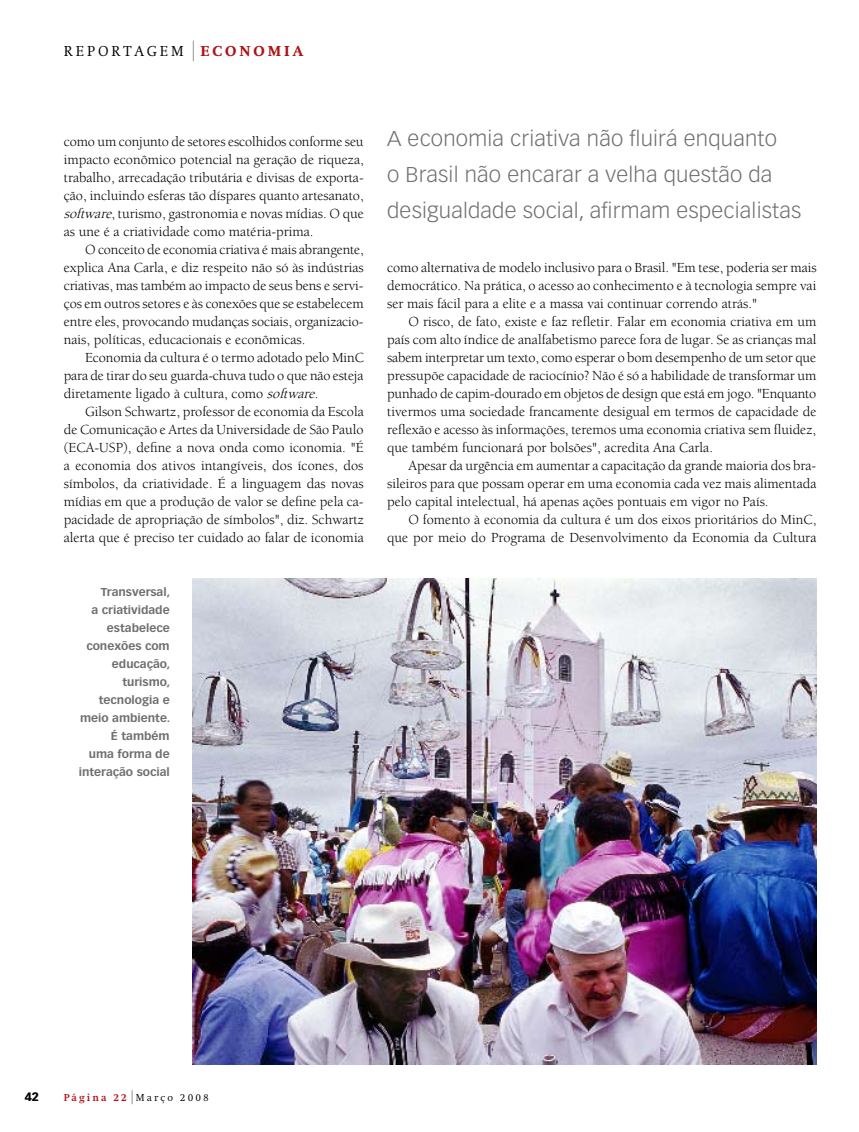
<style>
.page{position:relative;width:859px;height:1132px;background:#fff}
.page>*{position:absolute;margin:0;border:0;box-sizing:border-box;transform-origin:0 0}
.t1{font:300 21px/36px "Vectora LH";letter-spacing:.01em;color:#6d6f71;scale:1.05 1}
.t2{font:300 15px "Swift EF";letter-spacing:.2em;color:#000}
.t3{font:14.25px/18px "Berkeley";color:#000;text-align:justify}
.t4{font:900 12px "Vectora LH";color:#000}
.t5{font:700 11.25px/18px "Vectora LH";color:#6d6f71;text-align:right;scale:1.05 1}
.t6{font:300 10.5px "Swift EF";letter-spacing:.2em;color:#000}
.s1{font-weight:800;color:#b01116}
.s2{font-style:italic}
.s3{font-weight:700;color:#b01116}
</style>
<div class="page">
<img style="left:192px;top:578px;width:624px;height:486px">
<svg style="left:193px;top:41px;width:1px;height:20px"></svg>
<svg style="left:132px;top:1090px;width:1px;height:13px"></svg>
<p class="t2" style="left:64px;top:43px;width:241px">REPORTAGEM <span class="s1">ECONOMIA</span></p>
<p class="t3" style="left:64px;top:132px;width:302px">como um conjunto de setores escolhidos conforme seu impacto econômico potencial na geração de riqueza, trabalho, arrecadação tributária e divisas de exporta&shy;ção, incluindo esferas tão díspares quanto artesanato, <span class="s2">software</span>, turismo, gastronomia e novas mídias. O que as une é a criatividade como matéria-prima.</p>
<p class="t3" style="left:64px;top:240px;width:302px;text-indent:21px">O conceito de economia criativa é mais abrangente, explica Ana Carla, e diz respeito não só às indústrias criativas, mas também ao impacto de seus bens e servi&shy;ços em outros setores e às conexões que se estabelecem entre eles, provocando mudanças sociais, organizacio&shy;nais, políticas, educacionais e econômicas.</p>
<p class="t3" style="left:64px;top:348px;width:302px;text-indent:21px">Economia da cultura é o termo adotado pelo MinC para de tirar do seu guarda-chuva tudo o que não esteja diretamente ligado à cultura, como <span class="s2">software</span>.</p>
<p class="t3" style="left:64px;top:402px;width:301px;text-indent:21px">Gilson Schwartz, professor de economia da Escola de Comunicação e Artes da Universidade de São Paulo (ECA-USP), define a nova onda como iconomia. "É a economia dos ativos intangíveis, dos ícones, dos símbolos, da criatividade. É a linguagem das novas mídias em que a produção de valor se define pela ca&shy;pacidade de apropriação de símbolos", diz. Schwartz alerta que é preciso ter cuidado ao falar de iconomia</p>
<p class="t5" style="left:79px;top:583px;width:89px">Transversal,<br>a criatividade estabelece conexões com educação, turismo, tecnologia e meio ambiente.<br>É também<br>uma forma de interação social</p>
<h1 class="t1" style="left:387px;top:120px;width:396px">A economia criativa não fluirá enquanto<br>o Brasil não encarar a velha questão da desigualdade social, afirmam especialistas</h1>
<p class="t3" style="left:387px;top:258px;width:431px">como alternativa de modelo inclusivo para o Brasil. "Em tese, poderia ser mais democrático. Na prática, o acesso ao conhecimento e à tecnologia sempre vai ser mais fácil para a elite e a massa vai continuar correndo atrás."</p>
<p class="t3" style="left:387px;top:312px;width:431px;text-indent:21px">O risco, de fato, existe e faz refletir. Falar em economia criativa em um país com alto índice de analfabetismo parece fora de lugar. Se as crianças mal sabem interpretar um texto, como esperar o bom desempenho de um setor que pressupõe capacidade de raciocínio? Não é só a habilidade de transformar um punhado de capim-dourado em objetos de design que está em jogo. "Enquanto tivermos uma sociedade francamente desigual em termos de capacidade de reflexão e acesso às informações, teremos uma economia criativa sem fluidez, que também funcionará por bolsões", acredita Ana Carla.</p>
<p class="t3" style="left:387px;top:456px;width:431px;text-indent:21px">Apesar da urgência em aumentar a capacitação da grande maioria dos bra&shy;sileiros para que possam operar em uma economia cada vez mais alimentada pelo capital intelectual, há apenas ações pontuais em vigor no País.</p>
<p class="t3" style="left:387px;top:510px;width:431px;text-align:right">O fomento à economia da cultura é um dos eixos prioritários do MinC, que por meio do Programa de Desenvolvimento da Economia da Cultura</p>
<p class="t4" style="left:25px;top:1088px;width:16px">42</p>
<p class="t6" style="left:64px;top:1090px;width:147px"><span class="s3">Página 22</span> Março 2008</p>
</div>
